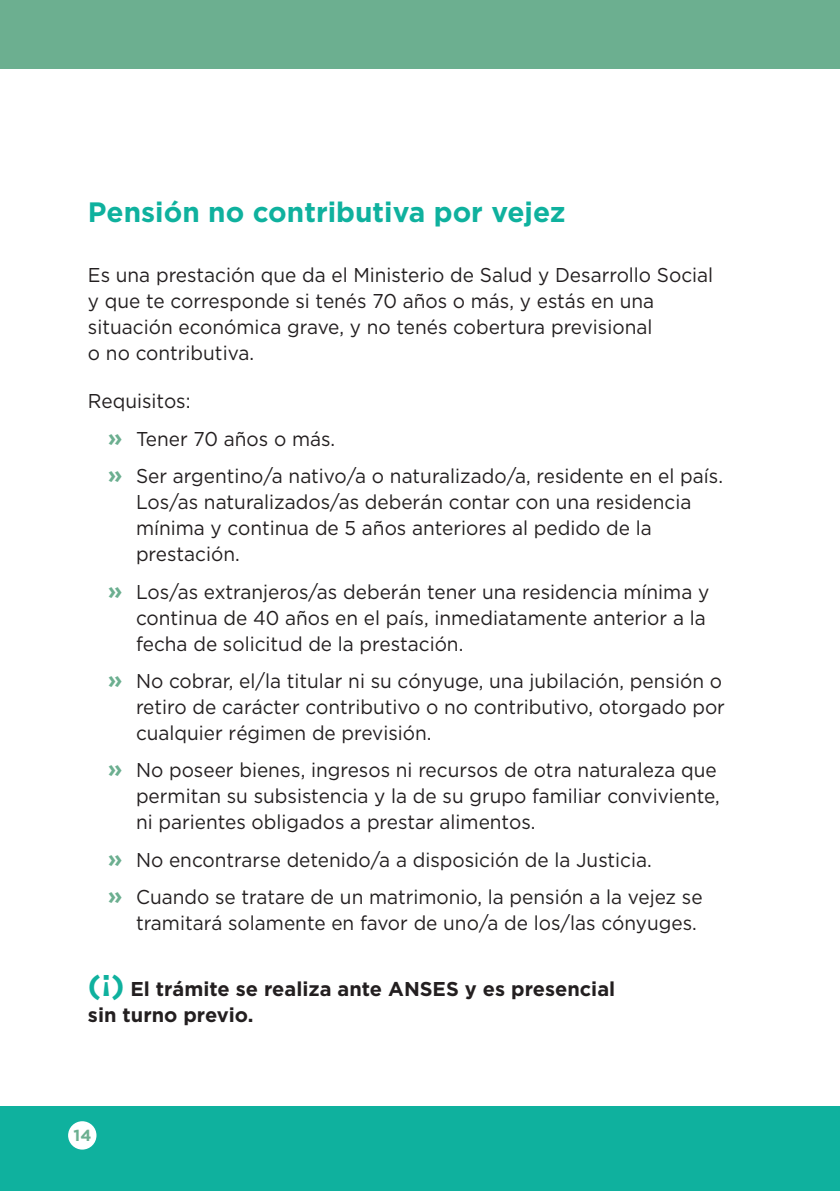
<style>
.page{position:relative;width:840px;height:1191px;background:#fff}
.page>*{position:absolute;margin:0;border:0;box-sizing:border-box;transform-origin:0 0}
.t1{font:700 28px "Gotham";color:#0fb19e}
.t2{font:20px/26px "Gotham";color:#231f20;scale:.95 1}
.t3{font:700 20px "Gotham";color:#231f20}
.t4{font:700 16px "Gotham";color:#6caf90}
.s1{font-weight:700;font-size:24px;color:#6caf90}
.s2{font-size:30px;color:#0fb19e}
</style>
<div class="page">
<div style="left:0;top:1106px;width:839px;height:85px;background:#0fb19e"></div>
<div style="left:0;top:0;width:839px;height:68px;background:#6caf90"></div>
<hr style="left:839px;top:0;width:1px;height:68px;background:#6caf90">
<div style="left:68px;top:1121px;width:28px;height:28px;background:#fff;border-radius:50%"></div>
<h1 class="t1" style="left:88px;top:195px;width:479px">Pensión no contributiva por vejez</h1>
<p class="t2" style="left:88px;top:261px;width:659px">Es una prestación que da el Ministerio de Salud y Desarrollo Social y que te corresponde si tenés 70 años o más, y estás en una situación económica grave, y no tenés cobertura previsional<br>o no contributiva.</p>
<p class="t2" style="left:108px;top:382px;width:648px;line-height:37.4px;text-indent:-20px">Requisitos:<br><span class="s1">»</span> Tener 70 años o más.<br><span class="s1">»</span> Ser argentino/a nativo/a o naturalizado/a, residente en el país.</p>
<p class="t2" style="left:136px;top:489px;width:585px">Los/as naturalizados/as deberán contar con una residencia mínima y continua de 5 años anteriores al pedido de la prestación.</p>
<p class="t2" style="left:136px;top:578px;width:604px;text-indent:-28px"><span class="s1">»</span> Los/as extranjeros/as deberán tener una residencia mínima y continua de 40 años en el país, inmediatamente anterior a la fecha de solicitud de la prestación.</p>
<p class="t2" style="left:136px;top:667px;width:621px;text-indent:-28px"><span class="s1">»</span> No cobrar, el/la titular ni su cónyuge, una jubilación, pensión o retiro de carácter contributivo o no contributivo, otorgado por cualquier régimen de previsión.</p>
<p class="t2" style="left:136px;top:757px;width:616px;text-indent:-28px"><span class="s1">»</span> No poseer bienes, ingresos ni recursos de otra naturaleza que permitan su subsistencia y la de su grupo familiar conviviente, ni parientes obligados a prestar alimentos.</p>
<p class="t2" style="left:108px;top:840px;width:627px;line-height:37.4px"><span class="s1">»</span> No encontrarse detenido/a a disposición de la Justicia.<br><span class="s1">»</span> Cuando se tratare de un matrimonio, la pensión a la vejez se</p>
<p class="t2" style="left:136px;top:909px;width:591px">tramitará solamente en favor de uno/a de los/las cónyuges.</p>
<p class="t3" style="left:88px;top:977px;width:315px"><span class="s2">(¡)</span> El trámite se realiza ante ANSES</p>
<p class="t3" style="left:464px;top:977px;width:152px">y es presencial</p>
<p class="t3" style="left:88px;top:1003px;width:167px">sin turno previo.</p>
<p class="t4" style="left:74px;top:1126px;width:19px">14</p>
</div>
